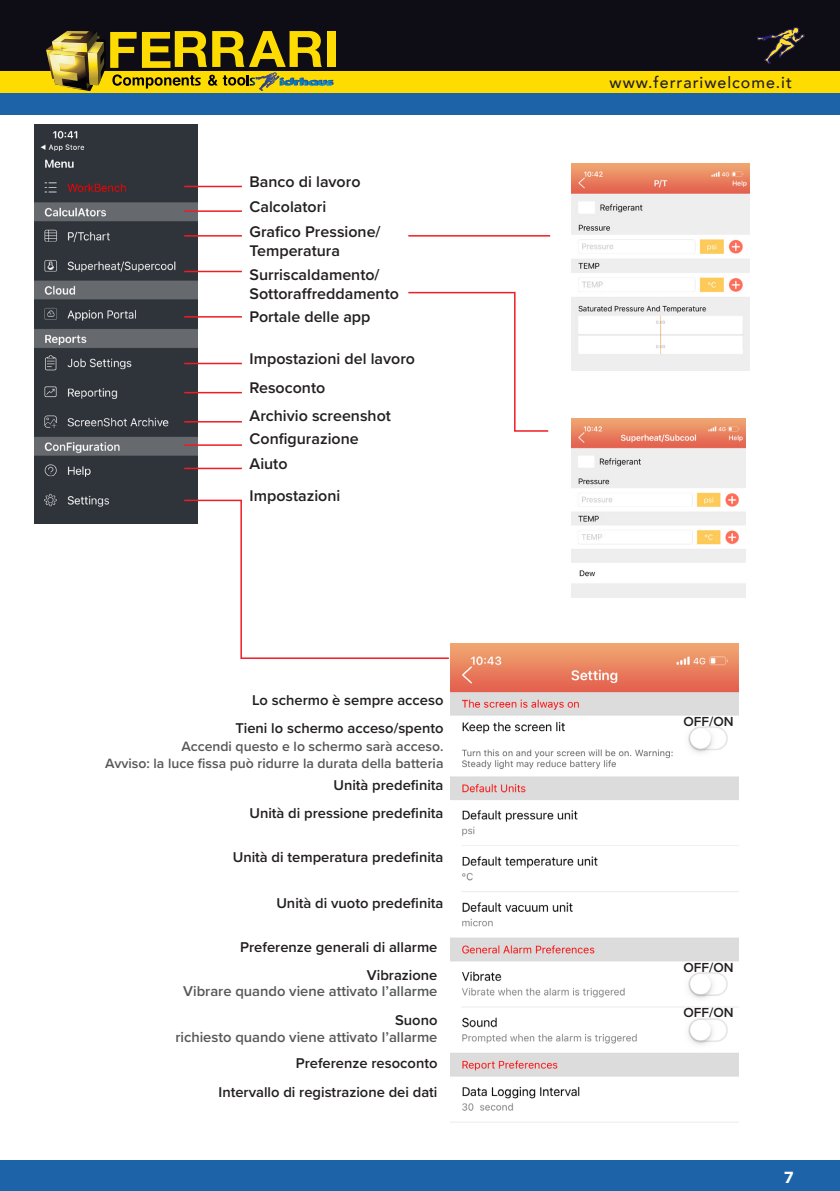
<style>
.page{position:relative;width:840px;height:1191px;background:#fff}
.page>*{position:absolute;margin:0;border:0;box-sizing:border-box;transform-origin:0 0}
.t1{font:600 16px "Proxima Nova";color:#231f20}
.t2{font:500 16px "Avenir";letter-spacing:.06em;color:#231f20}
.t3{font:900 16px "Avenir";color:#fff}
.t4{font:600 14.8px "Proxima Nova";color:#231f20}
.t5{font:600 14.8px "Proxima Nova";color:#57585a}
.t6{font:600 14px "Proxima Nova";color:#57585a}
.t7{font:600 13.6px "Proxima Nova";color:#231f20}
</style>
<div class="page">
<div style="left:0;top:71px;width:839px;height:22px;background:#ffdc01"></div>
<div style="left:0;top:1159px;width:839px;height:32px;background:#1c63a7"></div>
<div style="left:0;top:93px;width:839px;height:22px;background:#1c63a7"></div>
<div style="left:0;top:0;width:839px;height:71px;background:#0e0c14"></div>
<div style="left:327px;top:31px;width:8px;height:36px;background:#ffdc01"></div>
<svg style="left:46px;top:31px;width:287px;height:60px"></svg>
<svg style="left:757px;top:27px;width:47px;height:37px"></svg>
<img style="left:34px;top:125px;width:163px;height:398px">
<img style="left:571px;top:164px;width:177px;height:207px">
<img style="left:571px;top:419px;width:174px;height:179px">
<img style="left:450px;top:644px;width:288px;height:479px">
<hr style="left:184px;top:186px;width:58px;height:1px;background:#ee1d23">
<hr style="left:184px;top:210px;width:58px;height:2px;background:#ee1d23">
<hr style="left:184px;top:235px;width:58px;height:2px;background:#ee1d23">
<hr style="left:408px;top:235px;width:142px;height:2px;background:#ee1d23">
<hr style="left:184px;top:271px;width:58px;height:1px;background:#ee1d23">
<hr style="left:184px;top:316px;width:58px;height:1px;background:#ee1d23">
<hr style="left:184px;top:363px;width:58px;height:1px;background:#ee1d23">
<hr style="left:184px;top:392px;width:58px;height:1px;background:#ee1d23">
<hr style="left:184px;top:421px;width:58px;height:1px;background:#ee1d23">
<hr style="left:184px;top:468px;width:58px;height:1px;background:#ee1d23">
<hr style="left:184px;top:444px;width:58px;height:2px;background:#ee1d23">
<svg style="left:183px;top:499px;width:266px;height:160px"></svg>
<hr style="left:408px;top:292px;width:106px;height:1px;background:#ee1d23">
<svg style="left:513px;top:291px;width:36px;height:141px"></svg>
<p class="t1" style="left:249px;top:170px;width:112px">Banco di lavoro</p>
<p class="t1" style="left:249px;top:195px;width:78px">Calcolatori</p>
<p class="t1" style="left:249px;top:219px;width:132px">Grafico Pressione/</p>
<p class="t1" style="left:249px;top:238px;width:92px">Temperatura</p>
<p class="t1" style="left:249px;top:262px;width:131px">Surriscaldamento/</p>
<p class="t1" style="left:249px;top:282px;width:151px">Sottoraffreddamento</p>
<p class="t1" style="left:249px;top:305px;width:122px">Portale delle app</p>
<p class="t1" style="left:249px;top:346px;width:167px">Impostazioni del lavoro</p>
<p class="t1" style="left:249px;top:376px;width:77px">Resoconto</p>
<p class="t1" style="left:249px;top:404px;width:143px">Archivio screenshot</p>
<p class="t1" style="left:249px;top:427px;width:111px">Configurazione</p>
<p class="t1" style="left:249px;top:452px;width:39px">Aiuto</p>
<p class="t1" style="left:249px;top:484px;width:92px">Impostazioni</p>
<p class="t4" style="left:252px;top:689px;width:193px">Lo schermo è sempre acceso</p>
<p class="t4" style="left:235px;top:716px;width:209px">Tieni lo schermo acceso/spento</p>
<p class="t6" style="left:181px;top:736px;width:263px">Accendi questo e lo schermo sarà acceso.</p>
<p class="t6" style="left:105px;top:753px;width:339px">Avviso: la luce fissa può ridurre la durata della batteria</p>
<p class="t4" style="left:333px;top:774px;width:111px">Unità predefinita</p>
<p class="t4" style="left:249px;top:802px;width:195px">Unità di pressione predefinita</p>
<p class="t4" style="left:232px;top:846px;width:212px">Unità di temperatura predefinita</p>
<p class="t4" style="left:276px;top:892px;width:168px">Unità di vuoto predefinita</p>
<p class="t4" style="left:240px;top:936px;width:199px">Preferenze generali di allarme</p>
<p class="t4" style="left:367px;top:964px;width:72px">Vibrazione</p>
<p class="t4" style="left:395px;top:1008px;width:44px">Suono</p>
<p class="t5" style="left:175px;top:1026px;width:263px">richiesto quando viene attivato l’allarme</p>
<p class="t4" style="left:296px;top:1052px;width:143px">Preferenze resoconto</p>
<p class="t4" style="left:218px;top:1080px;width:220px">Intervallo di registrazione dei dati</p>
<p class="t5" style="left:183px;top:980px;width:256px">Vibrare quando viene attivato l’allarme</p>
<p class="t2" style="left:609px;top:69px;width:184px">www.ferrariwelcome.it</p>
<p class="t7" style="left:683px;top:711px;width:52px">OFF/ON</p>
<p class="t7" style="left:683px;top:957px;width:52px">OFF/ON</p>
<p class="t7" style="left:683px;top:1002px;width:52px">OFF/ON</p>
<p class="t3" style="left:783px;top:1163px;width:11px">7</p>
</div>
